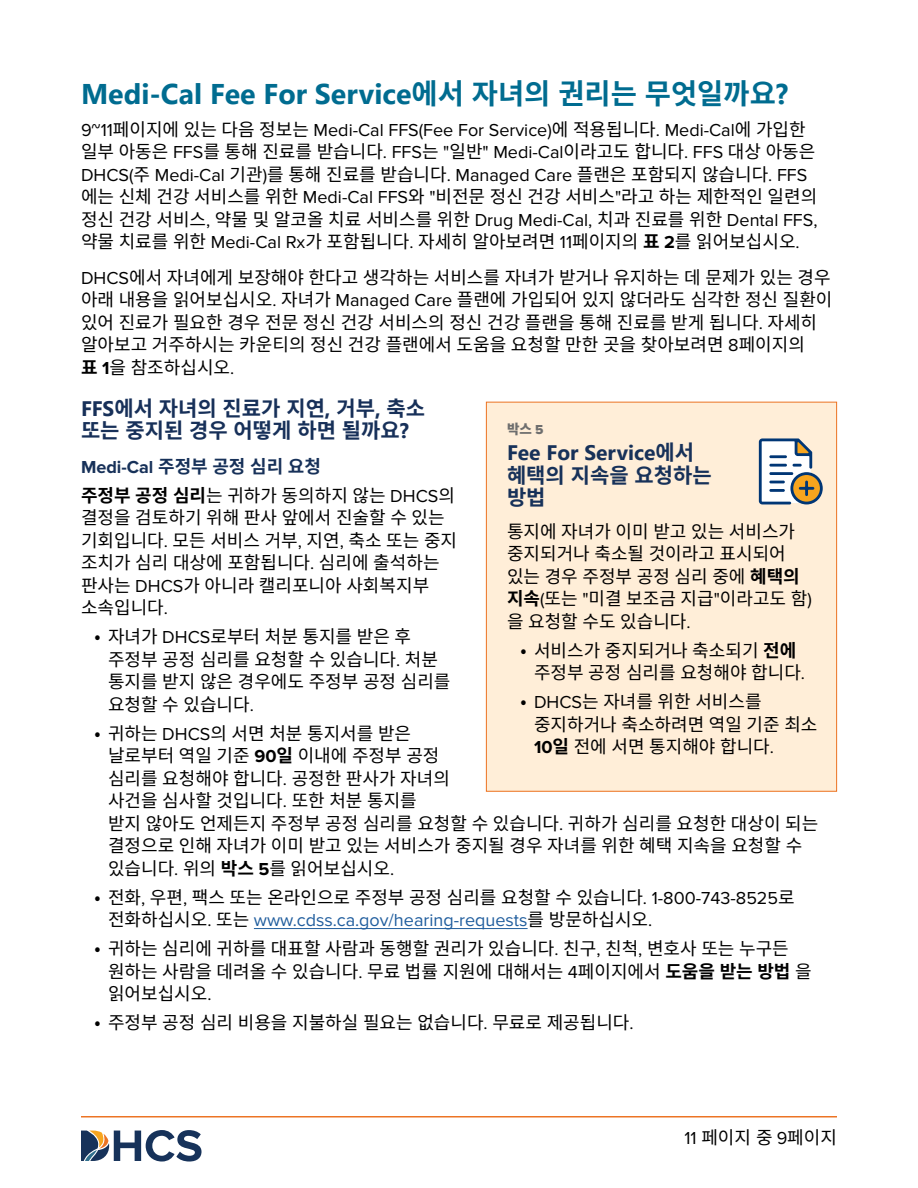
<style>
.page{position:relative;width:918px;height:1188px;background:#fff}
.page>*{position:absolute;margin:0;border:0;box-sizing:border-box;transform-origin:0 0}
.t1{font:700 28.5px "Segoe UI";color:#006c90}
.t2{font:700 21px/22.5px "Noto Sans CJ Kkr";color:#173059}
.t3{font:700 21px/22.5px "Noto Sans CJ Kkr";color:#173159}
.t4{font:18px/22.5px "Noto Sans CJ Kkr";color:#000}
.t5{font:700 18px "Noto Sans CJ Kkr";color:#173159}
.t6{font:900 13.5px "Noto Sans CJ Kkr";color:#6e6e6e}
.s1{font-family:"Noto Sans CJ Kkr"}
.s2{font-family:"Proxima Nova"}
.s3{font-weight:700}
.s4{font-family:"Proxima Nova";font-weight:700}
.s5{font-family:"Segoe UI"}
.s6{font-family:"Proxima Nova";color:#215e9e}
.s7{font-family:"Proxima Nova";font-weight:800}
</style>
<div class="page">
<hr style="left:81px;top:1116px;width:756px;height:2px;background:#ec7424">
<svg style="left:81px;top:1130px;width:121px;height:32px"></svg>
<hr style="left:254px;top:928px;width:274px;height:1px;background:#215e9e">
<div style="left:486px;top:402px;width:351px;height:389px;background:#ffeed8"></div>
<div style="left:486px;top:402px;width:351px;height:390px;border:1px solid #ec7424"></div>
<svg style="left:759px;top:438px;width:64px;height:66px;background:#babbb7"></svg>
<h2 class="t1" style="left:81px;top:67px;width:709px">Medi-Cal Fee For Service<span class="s1">에서 자녀의 권리는 무엇일까요</span>?</h2>
<p class="t4" style="left:81px;top:119px;width:738px"><span class="s2">9~11</span>페이지에 있는 다음 정보는 <span class="s2">Medi-Cal FFS(Fee For Service)</span>에 적용됩니다<span class="s2">. Medi-Cal</span>에 가입한 일부 아동은 <span class="s2">FFS</span>를 통해 진료를 받습니다<span class="s2">. FFS</span>는 <span class="s2">"</span>일반<span class="s2">" Medi-Cal</span>이라고도 합니다<span class="s2">. FFS</span> 대상 아동은 <span class="s2">DHCS(</span>주 <span class="s2">Medi-Cal</span> 기관<span class="s2">)</span>를 통해 진료를 받습니다<span class="s2">. Managed Care</span> 플랜은 포함되지 않습니다<span class="s2">. FFS </span>에는 신체 건강 서비스를 위한 <span class="s2">Medi-Cal FFS</span>와 <span class="s2">"</span>비전문 정신 건강 서비스<span class="s2">"</span>라고 하는 제한적인 일련의 정신 건강 서비스<span class="s2">,</span> 약물 및 알코올 치료 서비스를 위한 <span class="s2">Drug Medi-Cal,</span> 치과 진료를 위한 <span class="s2">Dental FFS, </span>약물 치료를 위한 <span class="s2">Medi-Cal Rx</span>가 포함됩니다<span class="s2">.</span> 자세히 알아보려면 <span class="s2">11</span>페이지의 <span class="s3">표</span> <span class="s4">2</span>를 읽어보십시오<span class="s2">.</span></p>
<p class="t4" style="left:81px;top:266px;width:753px"><span class="s2">DHCS</span>에서 자녀에게 보장해야 한다고 생각하는 서비스를 자녀가 받거나 유지하는 데 문제가 있는 경우 아래 내용을 읽어보십시오<span class="s2">.</span> 자녀가 <span class="s2">Managed Care</span> 플랜에 가입되어 있지 않더라도 심각한 정신 질환이 있어 진료가 필요한 경우 전문 정신 건강 서비스의 정신 건강 플랜을 통해 진료를 받게 됩니다<span class="s2">.</span> 자세히 알아보고 거주하시는 카운티의 정신 건강 플랜에서 도움을 요청할 만한 곳을 찾아보려면 <span class="s2">8</span>페이지의<br><span class="s3">표</span> <span class="s4">1</span>을 참조하십시오<span class="s2">.</span></p>
<h3 class="t2" style="left:81px;top:397px;width:346px"><span class="s5">FFS</span>에서 자녀의 진료가 지연<span class="s5">,</span> 거부<span class="s5">,</span> 축소 또는 중지된 경우 어떻게 하면 될까요<span class="s5">?</span></h3>
<h4 class="t5" style="left:81px;top:456px;width:242px"><span class="s2">Medi-Cal</span> 주정부 공정 심리 요청</h4>
<p class="t4" style="left:81px;top:484px;width:378px"><span class="s3">주정부 공정 심리</span>는 귀하가 동의하지 않는 <span class="s2">DHCS</span>의 결정을 검토하기 위해 판사 앞에서 진술할 수 있는 기회입니다<span class="s2">.</span> 모든 서비스 거부<span class="s2">,</span> 지연<span class="s2">,</span> 축소 또는 중지 조치가 심리 대상에 포함됩니다<span class="s2">.</span> 심리에 출석하는 판사는 <span class="s2">DHCS</span>가 아니라 캘리포니아 사회복지부 소속입니다<span class="s2">.</span></p>
<p class="t4" style="left:108px;top:626px;width:344px;text-indent:-14px">• 자녀가 <span class="s2">DHCS</span>로부터 처분 통지를 받은 후 주정부 공정 심리를 요청할 수 있습니다<span class="s2">.</span> 처분 통지를 받지 않은 경우에도 주정부 공정 심리를 요청할 수 있습니다<span class="s2">.</span></p>
<p class="t4" style="left:108px;top:722px;width:712px;text-indent:-14px">• 귀하는 <span class="s2">DHCS</span>의 서면 처분 통지서를 받은<br>날로부터 역일 기준 <span class="s4">90</span><span class="s3">일</span> 이내에 주정부 공정<br>심리를 요청해야 합니다<span class="s2">.</span> 공정한 판사가 자녀의<br>사건을 심사할 것입니다<span class="s2">.</span> 또한 처분 통지를<br>받지 않아도 언제든지 주정부 공정 심리를 요청할 수 있습니다<span class="s2">.</span> 귀하가 심리를 요청한 대상이 되는 결정으로 인해 자녀가 이미 받고 있는 서비스가 중지될 경우 자녀를 위한 혜택 지속을 요청할 수 있습니다<span class="s2">.</span> 위의 <span class="s3">박스</span> <span class="s4">5</span>를 읽어보십시오<span class="s2">.</span></p>
<p class="t4" style="left:108px;top:886px;width:688px;text-indent:-14px">• 전화<span class="s2">,</span> 우편<span class="s2">,</span> 팩스 또는 온라인으로 주정부 공정 심리를 요청할 수 있습니다<span class="s2">. 1-800-743-8525</span>로 전화하십시오<span class="s2">.</span> 또는 <span class="s6">www.cdss.ca.gov/hearing-requests</span>를 방문하십시오<span class="s2">.</span></p>
<p class="t4" style="left:108px;top:938px;width:705px;text-indent:-14px">• 귀하는 심리에 귀하를 대표할 사람과 동행할 권리가 있습니다<span class="s2">.</span> 친구<span class="s2">,</span> 친척<span class="s2">,</span> 변호사 또는 누구든 원하는 사람을 데려올 수 있습니다<span class="s2">.</span> 무료 법률 지원에 대해서는 <span class="s2">4</span>페이지에서 <span class="s3">도움을 받는 방법</span> 을 읽어보십시오<span class="s2">.</span></p>
<p class="t4" style="left:94px;top:1012px;width:541px">• 주정부 공정 심리 비용을 지불하실 필요는 없습니다<span class="s2">.</span> 무료로 제공됩니다<span class="s2">.</span></p>
<p class="t6" style="left:507px;top:421px;width:38px">박스 <span class="s7">5</span></p>
<p class="t3" style="left:507px;top:442px;width:206px"><span class="s5">Fee For Service</span>에서 혜택의 지속을 요청하는 방법</p>
<p class="t4" style="left:507px;top:520px;width:306px">통지에 자녀가 이미 받고 있는 서비스가 중지되거나 축소될 것이라고 표시되어 있는 경우 주정부 공정 심리 중에 <span class="s3">혜택의 지속</span><span class="s2">(</span>또는 <span class="s2">"</span>미결 보조금 지급<span class="s2">"</span>이라고도 함<span class="s2">) </span>을 요청할 수도 있습니다<span class="s2">.</span></p>
<p class="t4" style="left:534px;top:639px;width:273px;text-indent:-14px">• 서비스가 중지되거나 축소되기 <span class="s3">전에 </span>주정부 공정 심리를 요청해야 합니다<span class="s2">.</span></p>
<p class="t4" style="left:534px;top:691px;width:285px;text-indent:-14px">• <span class="s2">DHCS</span>는 자녀를 위한 서비스를 중지하거나 축소하려면 역일 기준 최소<br><span class="s4">10</span><span class="s3">일</span> 전에 서면 통지해야 합니다<span class="s2">.</span></p>
<p class="t4" style="left:685px;top:1127px;width:154px"><span class="s2">11</span> 페이지 중 <span class="s2">9</span>페이지</p>
</div>
